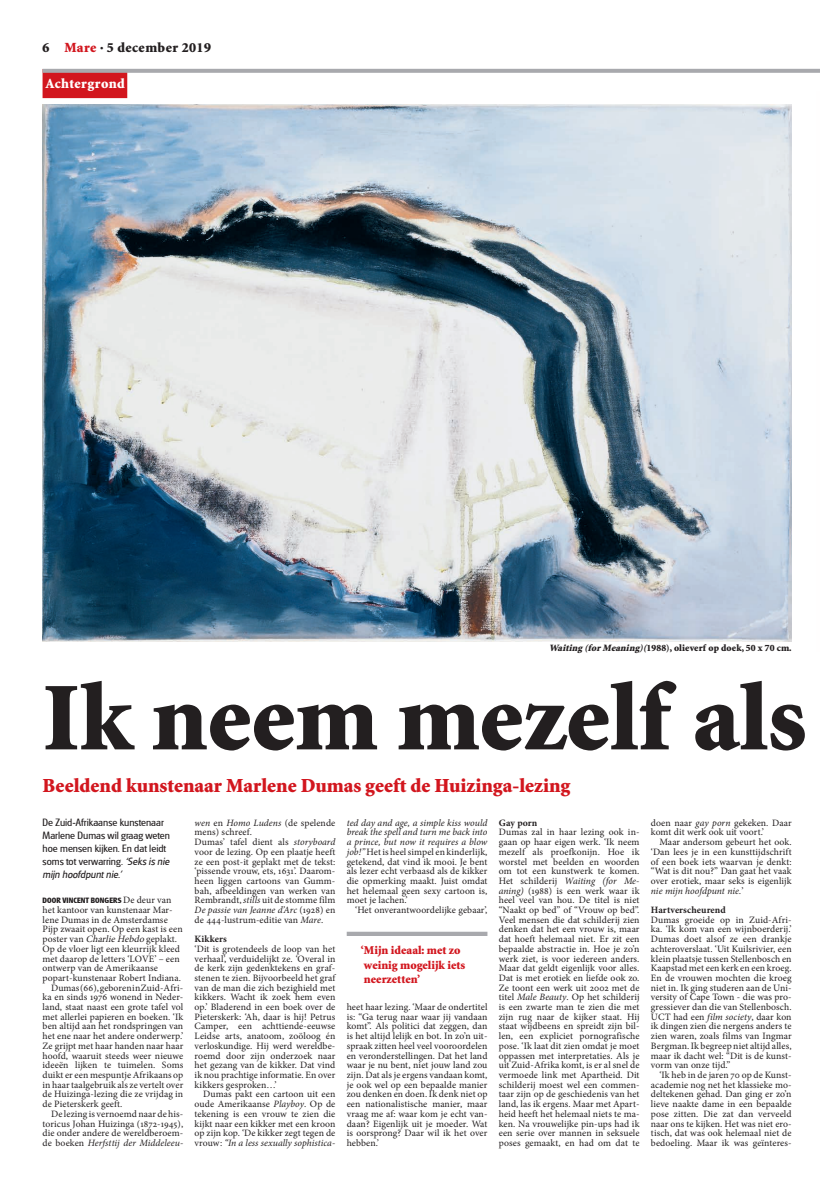
<style>
.page{position:relative;width:820px;height:1191px;background:#fff}
.page>*{position:absolute;margin:0;border:0;box-sizing:border-box;transform-origin:0 0}
.t1{font:900 97.3px "Minion Std";color:#231f20}
.t2{font:900 20px "Minion Std";color:#d2161e}
.t3{font:900 14px "Minion Std";letter-spacing:.03em;color:#231f20}
.t4{font:900 14px "Minion Std";letter-spacing:.025em;color:#fff}
.t5{font:900 12px/14.5px "Minion Std";color:#d2161e}
.t6{font:11px/13px "Glasgow RR";color:#231f20}
.t7{font:italic 11px "Glasgow";color:#231f20}
.t8{font:9.7px/9.7px "Minion Pro";letter-spacing:.01em;color:#231f20;text-align:justify}
.t9{font:900 9.7px "Minion Std";letter-spacing:.01em;color:#231f20}
.t10{font:italic 9.7px "Minion Pro";letter-spacing:.005em;color:#231f20}
.t11{font:700 9.7px "Minion Pro";letter-spacing:.01em;color:#231f20}
.t12{font:700 8px "Glasgow RR";letter-spacing:.01em;color:#231f20}
.s1{color:#d2161e}
.s2{font-style:italic}
.s3{font-family:"Glasgow";font-style:italic}
.s4{font-family:"Minion Pro";font-weight:400;font-size:9.7px}
.s5{font-style:normal}
</style>
<div class="page">
<div style="left:43px;top:69px;width:84px;height:29px;background:#d2161e"></div>
<img style="left:43px;top:105px;width:748px;height:537px">
<div style="left:346px;top:931px;width:141px;height:5px;background:#a8a9ad"></div>
<svg style="left:43px;top:69px;width:776px;height:4px;background:#ababaf"></svg>
<h3 class="t3" style="left:43px;top:41px;width:170px">6 <span class="s1">Mare</span> · 5 december 2019</h3>
<h3 class="t4" style="left:45px;top:77px;width:81px">Achtergrond</h3>
<p class="t9" style="left:549px;top:643px;width:244px"><span class="s2">Waiting (for Meaning)(</span>1988), olieverf op doek, 50 x 70 cm.</p>
<h1 class="t1" style="left:43px;top:669px;width:764px">Ik neem mezelf als</h1>
<h2 class="t2" style="left:43px;top:776px;width:529px">Beeldend kunstenaar Marlene Dumas geeft de Huizinga-lezing</h2>
<p class="t6" style="left:43px;top:816px;width:129px">De Zuid-Afrikaanse kunstenaar<br>Marlene Dumas wil graag weten hoe mensen kijken. En dat leidt soms tot verwarring. <span class="s3">‘Seks is nie</span></p>
<p class="t7" style="left:43px;top:868px;width:81px">mijn hoofdpunt nie.’</p>
<p class="t12" style="left:43px;top:896px;width:130px">DOOR VINCENT BONGERS <span class="s4">De deur van</span></p>
<p class="t8" style="left:43px;top:905px;width:131px">het kantoor van kunstenaar Mar-</p>
<p class="t8" style="left:43px;top:914px;width:127px">lene Dumas in de Amsterdamse</p>
<p class="t8" style="left:43px;top:924px;width:142px">Pijp zwaait open. Op een kast is een</p>
<p class="t8" style="left:43px;top:934px;width:136px">poster van <span class="s2">CharlieHebdo</span> geplakt.</p>
<p class="t8" style="left:43px;top:944px;width:139px">Op de vloer ligt een kleurrijk kleed</p>
<p class="t8" style="left:43px;top:953px;width:139px">met daarop de letters ‘LOVE’ – een</p>
<p class="t8" style="left:43px;top:963px;width:117px">ontwerp van de Amerikaanse</p>
<p class="t8" style="left:43px;top:973px;width:140px">popart-kunstenaar Robert Indiana.</p>
<p class="t8" style="left:51px;top:982px;width:134px">Dumas (66), geboren in Zuid-Afri-</p>
<p class="t8" style="left:43px;top:992px;width:142px">ka en sinds 1976 wonend in Neder-</p>
<p class="t8" style="left:43px;top:1002px;width:142px">land, staat naast een grote tafel vol</p>
<p class="t8" style="left:43px;top:1011px;width:142px">met allerlei papieren en boeken. ‘Ik</p>
<p class="t8" style="left:43px;top:1021px;width:142px">ben altijd aan het rondspringen van</p>
<p class="t8" style="left:43px;top:1031px;width:142px">het ene naar het andere onderwerp.’</p>
<p class="t8" style="left:43px;top:1041px;width:142px">Ze grijpt met haar handen naar haar</p>
<p class="t8" style="left:43px;top:1050px;width:142px">hoofd, waaruit steeds weer nieuwe</p>
<p class="t8" style="left:43px;top:1060px;width:142px">ideeën lijken te tuimelen. Soms</p>
<p class="t8" style="left:43px;top:1070px;width:142px">duikt er een mespuntje Afrikaans op</p>
<p class="t8" style="left:43px;top:1079px;width:142px">in haar taalgebruik als ze vertelt over</p>
<p class="t8" style="left:43px;top:1089px;width:142px">de Huizinga-lezing die ze vrijdag in</p>
<p class="t8" style="left:43px;top:1099px;width:81px">de Pieterskerk geeft.</p>
<p class="t8" style="left:51px;top:1108px;width:134px">De lezing is vernoemd naar de his-</p>
<p class="t8" style="left:43px;top:1118px;width:142px">toricus Johan Huizinga (1872-1945),</p>
<p class="t8" style="left:43px;top:1128px;width:142px">die onder andere de wereldberoem-</p>
<p class="t10" style="left:43px;top:1136px;width:142px"><span class="s5">de boeken</span> Herfsttij der Middeleeu-</p>
<p class="t8" style="left:194px;top:817px;width:142px;text-align:left"><span class="s2">wen</span> en <span class="s2">Homo Ludens</span> (de spelende mens) schreef.<br>Dumas’ tafel dient als <span class="s2">storyboard </span>voor de lezing. Op een plaatje heeft ze een post-it geplakt met de tekst: ‘pissende vrouw, ets, 1631’. Daarom&shy;heen liggen cartoons van Gumm&shy;bah, afbeeldingen van werken van<br>Rembrandt, <span class="s2">stills</span> uit de stomme film<br><span class="s2">De passie van Jeanne d’Arc</span> (1928) en de 444-lustrum-editie van <span class="s2">Mare</span>.</p>
<p class="t11" style="left:194px;top:932px;width:34px">Kikkers</p>
<p class="t8" style="left:194px;top:944px;width:142px">‘Dit is grotendeels de loop van het verhaal’, verduidelijkt ze. ‘Overal in de kerk zijn gedenktekens en graf&shy;stenen te zien. Bijvoorbeeld het graf van de man die zich bezighield met kikkers. Wacht ik zoek hem even op.’ Bladerend in een boek over de Pieterskerk: ‘Ah, daar is hij! Petrus Camper, een achttiende-eeuwse Leidse arts, anatoom, zoöloog én verloskundige. Hij werd wereldbe&shy;roemd door zijn onderzoek naar het gezang van de kikker. Dat vind ik nou prachtige informatie. En over kikkers gesproken…’</p>
<p class="t8" style="left:194px;top:1089px;width:142px;text-indent:9px">Dumas pakt een cartoon uit een oude Amerikaanse <span class="s2">Playboy</span>. Op de tekening is een vrouw te zien die kijkt naar een kikker met een kroon op zijn kop. ‘De kikker zegt tegen de vrouw: <span class="s2">“In a less sexually sophistica-</span></p>
<p class="t8" style="left:346px;top:817px;width:142px"><span class="s2">ted day and age, a simple kiss would break the spell and turn me back into a prince, but now it requires a blow job!”</span> Het is heel simpel en kinderlijk, getekend, dat vind ik mooi. Je bent als lezer echt verbaasd als de kikker die opmerking maakt. Juist omdat het helemaal geen sexy cartoon is, moet je lachen.’</p>
<p class="t8" style="left:355px;top:905px;width:134px">‘Het onverantwoordelijke gebaar’,</p>
<p class="t5" style="left:361px;top:943px;width:106px">‘ Mijn ideaal: met zo weinig mogelijk iets neerzetten’</p>
<p class="t8" style="left:346px;top:1002px;width:142px">heet haar lezing. ‘Maar de ondertitel is: “Ga terug naar waar jij vandaan komt”. Als politici dat zeggen, dan is het altijd lelijk en bot. In zo’n uit&shy;spraak zitten heel veel vooroordelen en veronderstellingen. Dat het land waar je nu bent, niet jouw land zou zijn. Dat als je ergens vandaan komt, je ook wel op een bepaalde manier zou denken en doen. Ik denk niet op een nationalistische manier, maar vraag me af: waar kom je echt van&shy;daan? Eigenlijk uit je moeder. Wat is oorsprong? Daar wil ik het over hebben.’</p>
<p class="t11" style="left:498px;top:815px;width:40px">Gay porn</p>
<p class="t8" style="left:498px;top:827px;width:142px">Dumas zal in haar lezing ook in&shy;gaan op haar eigen werk. ‘Ik neem mezelf als proefkonijn. Hoe ik worstel met beelden en woorden om tot een kunstwerk te komen.<br>Het schilderij <span class="s2">Waiting (for Me&shy;aning)</span> (1988) is een werk waar ik heel veel van hou. De titel is niet “Naakt op bed” of “Vrouw op bed”.<br>Veel mensen die dat schilderij zien denken dat het een vrouw is, maar dat hoeft helemaal niet. Er zit een bepaalde abstractie in. Hoe je zo’n werk ziet, is voor iedereen anders.<br>Maar dat geldt eigenlijk voor alles.<br>Dat is met erotiek en liefde ook zo.<br>Ze toont een werk uit 2002 met de titel <span class="s2">Male Beauty</span>. Op het schilderij is een zwarte man te zien die met zijn rug naar de kijker staat. Hij staat wijdbeens en spreidt zijn bil&shy;len, een expliciet pornografische pose. ‘Ik laat dit zien omdat je moet oppassen met interpretaties. Als je uit Zuid-Afrika komt, is er al snel de vermoede link met Apartheid. Dit schilderij moest wel een commen&shy;taar zijn op de geschiedenis van het land, las ik ergens. Maar met Apart&shy;heid heeft het helemaal niets te ma&shy;ken. Na vrouwelijke pin-ups had ik een serie over mannen in seksuele poses gemaakt, en had om dat te</p>
<p class="t8" style="left:650px;top:817px;width:142px">doen naar <span class="s2">gay porn</span> gekeken. Daar komt dit werk ook uit voort.’</p>
<p class="t8" style="left:650px;top:837px;width:142px;text-indent:9px">Maar andersom gebeurt het ook. ‘Dan lees je in een kunsttijdschrift of een boek iets waarvan je denkt: “Wat is dit nou?” Dan gaat het vaak over erotiek, maar seks is eigenlijk <span class="s2">nie mijn hoofdpunt nie.</span>’</p>
<p class="t11" style="left:650px;top:903px;width:76px">Hartverscheurend</p>
<p class="t8" style="left:650px;top:914px;width:142px">Dumas groeide op in Zuid-Afri&shy;ka. ‘Ik kom van een wijnboerderij.’ Dumas doet alsof ze een drankje achteroverslaat. ‘Uit Kuilsrivier, een klein plaatsje tussen Stellenbosch en Kaapstad met een kerk en een kroeg.<br>En de vrouwen mochten die kroeg niet in. Ik ging studeren aan de Uni&shy;versity of Cape Town - die was pro&shy;gressiever dan die van Stellenbosch.<br>UCT had een <span class="s2">film society</span>, daar kon ik dingen zien die nergens anders te zien waren, zoals films van Ingmar Bergman. Ik begreep niet altijd alles, maar ik dacht wel: “Dit is de kunst&shy;vorm van onze tijd.”</p>
<p class="t8" style="left:650px;top:1070px;width:142px;text-indent:9px">‘Ik heb in de jaren 70 op de Kunst&shy;academie nog net het klassieke mo&shy;deltekenen gehad. Dan ging er zo’n lieve naakte dame in een bepaalde pose zitten. Die zat dan verveeld naar ons te kijken. Het was niet ero&shy;tisch, dat was ook helemaal niet de bedoeling. Maar ik was geïnteres-</p>
</div>
